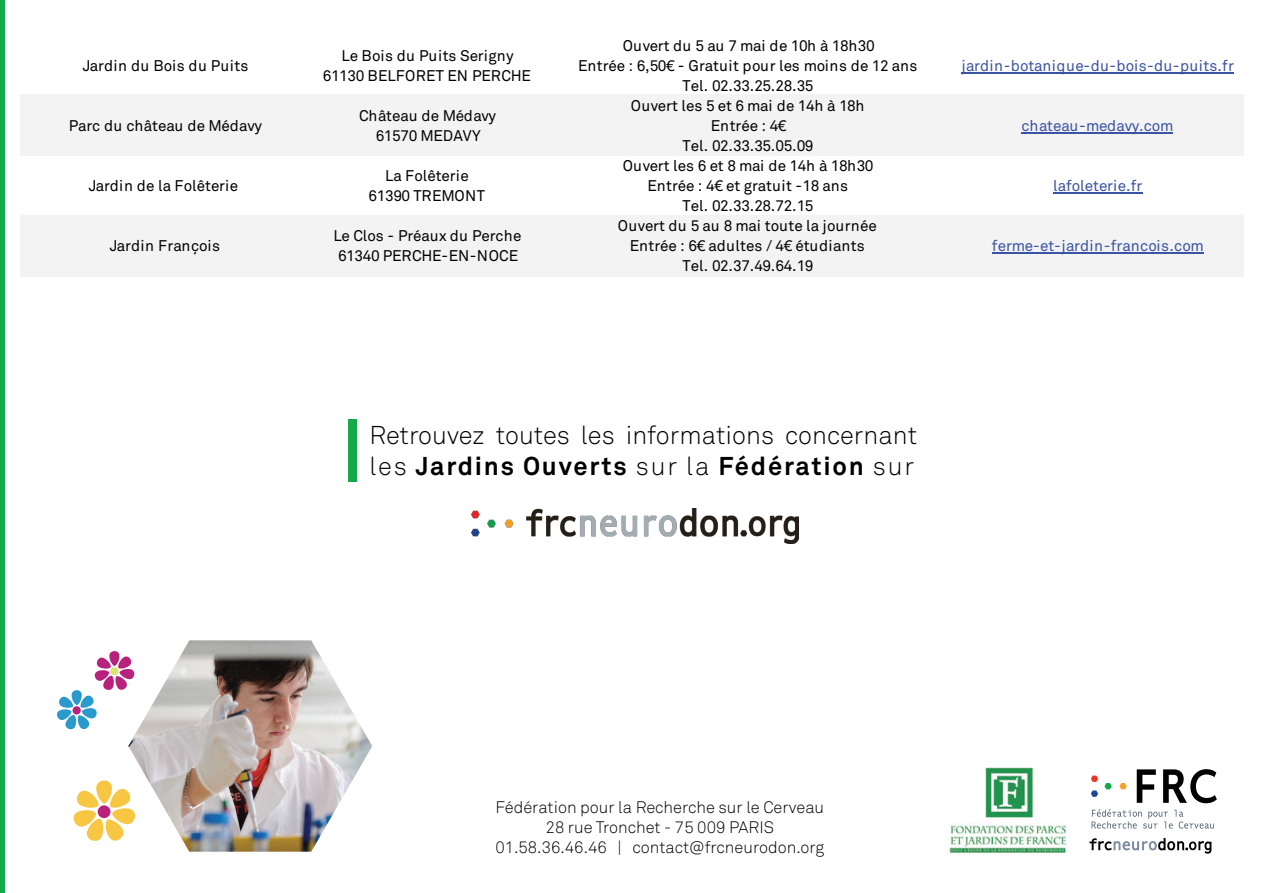
<style>
.page{position:relative;width:1263px;height:893px;background:#fff}
.page>*{position:absolute;margin:0;border:0;box-sizing:border-box;transform-origin:0 0}
.t1{font:300 25.5px/30.6px "Akkurat Std";color:#000}
.t2{font:300 16.5px/19.8px "Akkurat Std";color:#000;text-align:center}
.t3{font:15.3px/20px "Akkurat Std";letter-spacing:-.01em;color:#010101;text-align:center}
.t4{font:15.3px "Akkurat Std";letter-spacing:.005em;color:#3a53a4}
.t5{font:15.3px "Akkurat Std";letter-spacing:.02em;color:#010101}
.s1{font-weight:700}
</style>
<div class="page">
<div style="left:21px;top:95px;width:1222px;height:61px;background:#f3f3f3"></div>
<div style="left:21px;top:215px;width:1222px;height:61px;background:#f3f3f3"></div>
<hr style="left:961px;top:72px;width:273px;height:2px;background:#3a53a4">
<hr style="left:1021px;top:133px;width:152px;height:1px;background:#3a53a4">
<hr style="left:1053px;top:193px;width:89px;height:1px;background:#3a53a4">
<hr style="left:992px;top:253px;width:212px;height:1px;background:#3a53a4">
<hr style="left:0;top:0;width:4px;height:893px;background:#13a94d">
<svg style="left:1091px;top:809px;width:123px;height:19px"></svg>
<svg style="left:1137px;top:769px;width:19px;height:34px"></svg>
<svg style="left:1163px;top:769px;width:54px;height:34px"></svg>
<svg style="left:1119px;top:783px;width:8px;height:6px"></svg>
<svg style="left:1104px;top:783px;width:8px;height:6px"></svg>
<svg style="left:1091px;top:790px;width:7px;height:7px"></svg>
<svg style="left:1091px;top:776px;width:7px;height:6px"></svg>
<svg style="left:1089px;top:838px;width:122px;height:16px"></svg>
<img style="left:949px;top:767px;width:118px;height:89px">
<svg style="left:73px;top:780px;width:55px;height:61px"></svg>
<div style="left:98px;top:805px;width:12px;height:13px;background:#b8217c;border-radius:50%"></div>
<svg style="left:57px;top:651px;width:71px;height:79px"></svg>
<div style="left:110px;top:667px;width:9px;height:8px;background:#dde572;border-radius:50%"></div>
<img style="left:128px;top:640px;width:244px;height:212px">
<div style="left:348px;top:419px;width:8px;height:63px;background:#15a94c"></div>
<img style="left:471px;top:509px;width:327px;height:35px">
<p class="t5" style="left:83px;top:57px;width:167px">Jardin du Bois du Puits</p>
<p class="t3" style="left:323px;top:45px;width:210px">Le Bois du Puits Serigny<br>61130 BELFORET EN PERCHE</p>
<p class="t3" style="left:578px;top:36px;width:341px">Ouvert du 5 au 7 mai de 10h à 18h30<br>Entrée : 6,50€ - Gratuit pour les moins de 12 ans<br>Tel. 02.33.25.28.35</p>
<p class="t3" style="left:69px;top:116px;width:195px">Parc du château de Médavy</p>
<p class="t3" style="left:359px;top:106px;width:139px">Château de Médavy<br>61570 MEDAVY</p>
<p class="t3" style="left:631px;top:96px;width:235px">Ouvert les 5 et 6 mai de 14h à 18h<br>Entrée : 4€<br>Tel. 02.33.35.05.09</p>
<p class="t3" style="left:89px;top:176px;width:151px">Jardin de la Folêterie</p>
<p class="t3" style="left:369px;top:166px;width:118px">La Folêterie<br>61390 TREMONT</p>
<p class="t3" style="left:623px;top:156px;width:252px">Ouvert les 6 et 8 mai de 14h à 18h30<br>Entrée : 4€ et gratuit -18 ans<br>Tel. 02.33.28.72.15</p>
<p class="t3" style="left:110px;top:236px;width:112px">Jardin François</p>
<p class="t3" style="left:333px;top:226px;width:190px">Le Clos - Préaux du Perche<br>61340 PERCHE-EN-NOCE</p>
<p class="t3" style="left:618px;top:216px;width:260px">Ouvert du 5 au 8 mai toute la journée<br>Entrée : 6€ adultes / 4€ étudiants<br>Tel. 02.37.49.64.19</p>
<p class="t4" style="left:961px;top:57px;width:274px">jardin-botanique-du-bois-du-puits.fr</p>
<p class="t4" style="left:1021px;top:117px;width:154px">chateau-medavy.com</p>
<p class="t4" style="left:1053px;top:177px;width:91px">lafoleterie.fr</p>
<p class="t4" style="left:992px;top:237px;width:214px">ferme-et-jardin-francois.com</p>
<h1 class="t1" style="left:369px;top:420px;width:549px">Retrouvez toutes les informations concernant les <span class="s1">Jardins Ouverts</span> sur la <span class="s1">Fédération</span> sur</h1>
<p class="t2" style="left:495px;top:797px;width:330px">Fédération pour la Recherche sur le Cerveau<br>28 rue Tronchet - 75 009 PARIS<br>01.58.36.46.46 | contact@frcneurodon.org</p>
</div>
